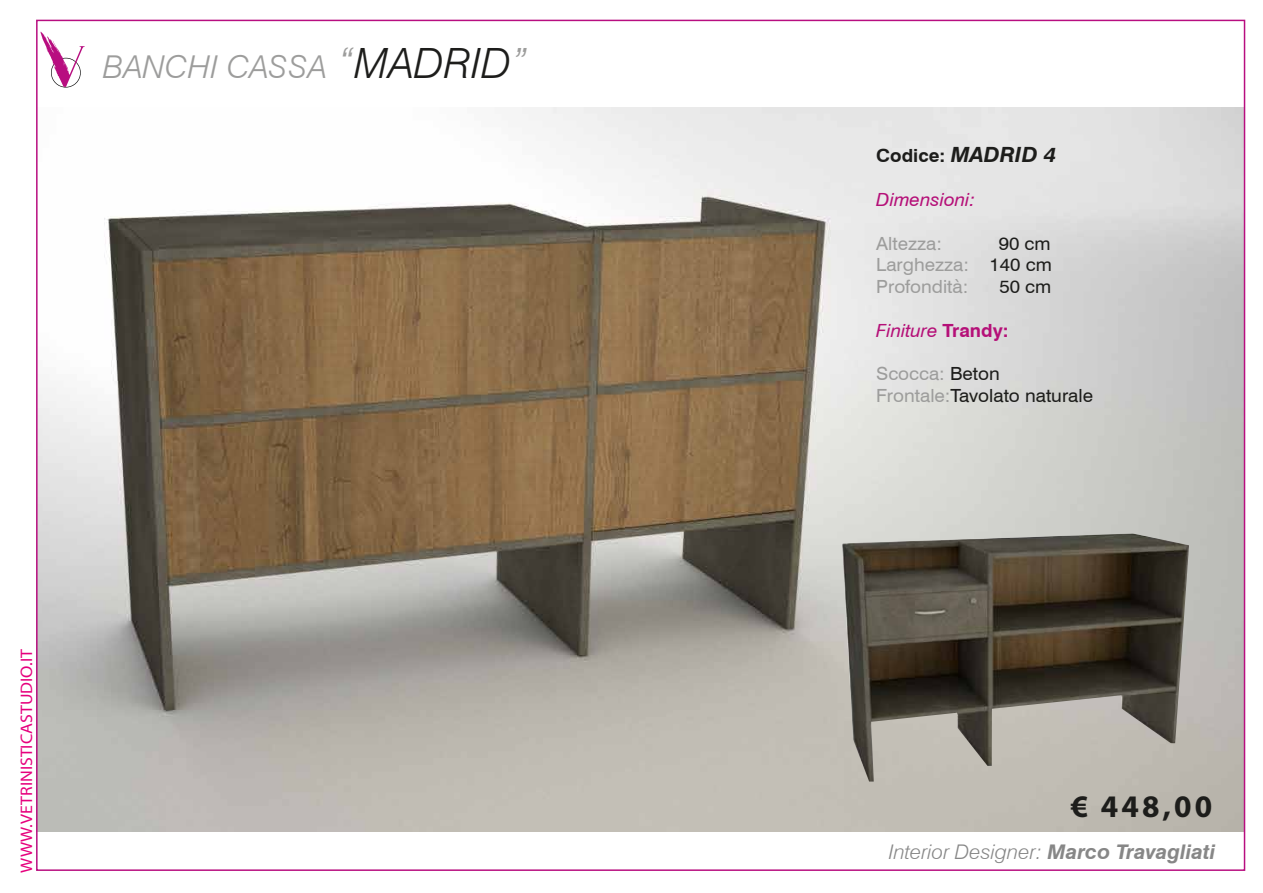
<style>
.page{position:relative;width:1263px;height:893px;background:#fff}
.page>*{position:absolute;margin:0;border:0;box-sizing:border-box;transform-origin:0 0}
.t1{font:italic 300 31.5px "Swiss 721 BT";color:#9d9d9c;scale:1.04 1}
.t2{font:700 31.5px "Myriad Pro";color:#1d1d1b}
.t3{font:italic 300 20.25px "Swiss 721 BT";color:#878787;scale:1.04 1}
.t4{font:18.15px/21.8px "Swiss 721 BT";color:#1d1d1b;scale:1.04 1}
.t5{font:18.15px/21.8px "Swiss 721 BT";color:#9d9d9c;text-align:justify;scale:1.04 1}
.t6{font:italic 18.15px "Swiss 721 BT";color:#b51078;scale:1.04 1}
.t7{font:700 18.15px "Swiss 721 BT";color:#1d1d1b;scale:1.04 1}
.t8{font:16.8px "Myriad Pro";color:#e6007d;scale:1.06 1}
.s1{font-size:41.7px}
.s2{font-size:41.7px;color:#1d1d1b}
.s3{font-style:italic;font-size:21px}
.s4{color:#1d1d1b}
.s5{font-weight:700;font-style:normal}
.s6{color:#9d9d9c}
.s7{font-weight:700}
</style>
<div class="page">
<img style="left:39px;top:107px;width:1203px;height:725px">
<img style="left:842px;top:533px;width:347px;height:249px">
<svg style="left:40px;top:32px;width:45px;height:56px"></svg>
<h1 class="t1" style="left:103px;top:47px;width:410px">BANCHI CASSA <span class="s1">“</span><span class="s2">MADRID</span><span class="s1">”</span></h1>
<p class="t8" style="left:16px;top:873px;width:212px;rotate:-90deg">WWW.VETRINISTICASTUDIO.IT</p>
<p class="t7" style="left:876px;top:145px;width:175px">Codice: <span class="s3">MADRID 4</span></p>
<p class="t6" style="left:876px;top:188px;width:97px">Dimensioni:</p>
<p class="t5" style="left:876px;top:232px;width:65px">Altezza:</p>
<p class="t5" style="left:876px;top:232px;width:170px;text-indent:123px"><span class="s4">90 cm </span>Larghezza: <span class="s4">140 cm </span>Profondità:</p>
<p class="t4" style="left:999px;top:276px;width:51px">50 cm</p>
<p class="t6" style="left:876px;top:319px;width:129px">Finiture <span class="s5">Trandy:</span></p>
<p class="t4" style="left:876px;top:363px;width:210px"><span class="s6">Scocca:</span> Beton<br><span class="s6">Frontale:</span>Tavolato naturale</p>
<h1 class="t2" style="left:1071px;top:785px;width:143px">€ 448,00</h1>
<p class="t3" style="left:889px;top:840px;width:315px">Interior Designer: <span class="s7">Marco Travagliati</span></p>
</div>
